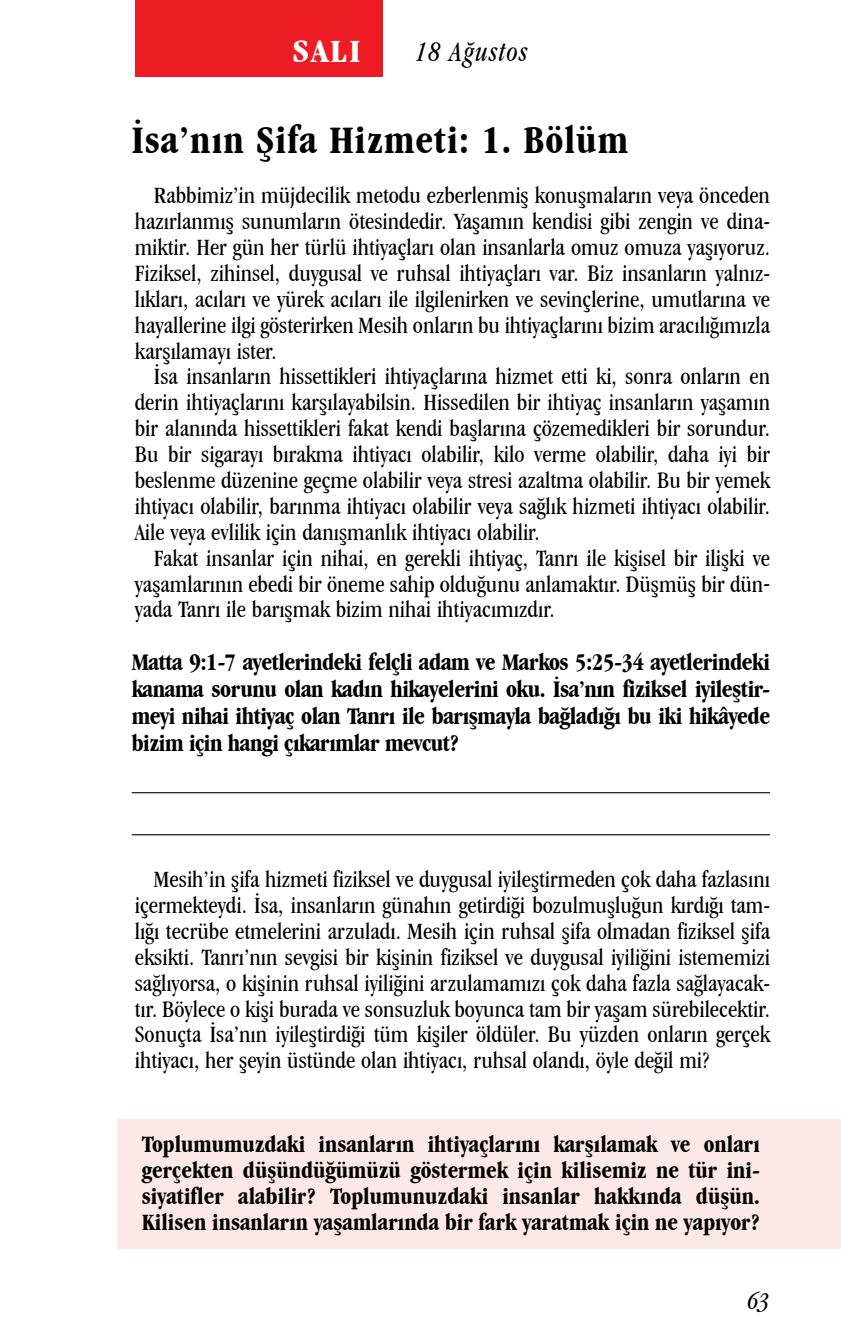
<style>
.page{position:relative;width:841px;height:1337px;background:#fff}
.page>*{position:absolute;margin:0;border:0;box-sizing:border-box;transform-origin:0 0}
.t1{font:700 condensed 40.5px "Garamond IT Cby BT";letter-spacing:.025em;color:#000}
.t2{font:700 condensed 33.75px "Garamond IT Cby BT";color:#fff;scale:1.1 1}
.t3{font:italic condensed 29.25px "Garamond IT Cby BT";letter-spacing:.05em;color:#000;scale:.9 1}
.t4{font:700 condensed 24.75px/27px "Garamond IT Cby BT";letter-spacing:-.02em;color:#000;text-align:justify}
.t5{font:italic condensed 24.75px "Garamond IT Cby BT";color:#000}
.t6{font:condensed 24.3px/25.9px "Garamond IT Cby BT";color:#000;text-align:justify}
.t7{font:700 condensed 24.3px/25.9px "Garamond IT Cby BT";color:#000;text-align:justify}
</style>
<div class="page">
<div style="left:135px;top:0;width:247px;height:76px;background:#ed1c24"></div>
<div style="left:118px;top:1119px;width:722px;height:130px;background:#fde8e9"></div>
<hr style="left:132px;top:792px;width:638px;height:1px;background:#000">
<hr style="left:132px;top:834px;width:638px;height:1px;background:#000">
<h2 class="t2" style="left:292px;top:31px;width:63px">SALI</h2>
<p class="t3" style="left:416px;top:35px;width:126px">18 Ağustos</p>
<h1 class="t1" style="left:132px;top:116px;width:498px">İsa’nın Şifa Hizmeti: 1. Bölüm</h1>
<p class="t6" style="left:135px;top:182px;width:636px;text-indent:19px">Rabbimiz’in müjdecilik metodu ezberlenmiş konuşmaların veya önceden hazırlanmış sunumların ötesindedir. Yaşamın kendisi gibi zengin ve dina&shy;miktir. Her gün her türlü ihtiyaçları olan insanlarla omuz omuza yaşıyoruz.<br>Fiziksel, zihinsel, duygusal ve ruhsal ihtiyaçları var. Biz insanların yalnız&shy;lıkları, acıları ve yürek acıları ile ilgilenirken ve sevinçlerine, umutlarına ve hayallerine ilgi gösterirken Mesih onların bu ihtiyaçlarını bizim aracılığımızla karşılamayı ister.</p>
<p class="t6" style="left:135px;top:363px;width:636px;text-indent:19px">İsa insanların hissettikleri ihtiyaçlarına hizmet etti ki, sonra onların en derin ihtiyaçlarını karşılayabilsin. Hissedilen bir ihtiyaç insanların yaşamın bir alanında hissettikleri fakat kendi başlarına çözemedikleri bir sorundur.<br>Bu bir sigarayı bırakma ihtiyacı olabilir, kilo verme olabilir, daha iyi bir beslenme düzenine geçme olabilir veya stresi azaltma olabilir. Bu bir yemek ihtiyacı olabilir, barınma ihtiyacı olabilir veya sağlık hizmeti ihtiyacı olabilir.<br>Aile veya evlilik için danışmanlık ihtiyacı olabilir.</p>
<p class="t6" style="left:135px;top:545px;width:636px;text-indent:19px">Fakat insanlar için nihai, en gerekli ihtiyaç, Tanrı ile kişisel bir ilişki ve yaşamlarının ebedi bir öneme sahip olduğunu anlamaktır. Düşmüş bir dün&shy;yada Tanrı ile barışmak bizim nihai ihtiyacımızdır.</p>
<p class="t4" style="left:132px;top:648px;width:639px">Matta 9:1-7 ayetlerindeki felçli adam ve Markos 5:25-34 ayetlerindeki kanama sorunu olan kadın hikayelerini oku. İsa’nın fiziksel iyileştir&shy;meyi nihai ihtiyaç olan Tanrı ile barışmayla bağladığı bu iki hikâyede bizim için hangi çıkarımlar mevcut?</p>
<p class="t6" style="left:135px;top:866px;width:636px;text-indent:19px">Mesih’in şifa hizmeti fiziksel ve duygusal iyileştirmeden çok daha fazlasını içermekteydi. İsa, insanların günahın getirdiği bozulmuşluğun kırdığı tam&shy;lığı tecrübe etmelerini arzuladı. Mesih için ruhsal şifa olmadan fiziksel şifa eksikti. Tanrı’nın sevgisi bir kişinin fiziksel ve duygusal iyiliğini istememizi sağlıyorsa, o kişinin ruhsal iyiliğini arzulamamızı çok daha fazla sağlayacak&shy;tır. Böylece o kişi burada ve sonsuzluk boyunca tam bir yaşam sürebilecektir.<br>Sonuçta İsa’nın iyileştirdiği tüm kişiler öldüler. Bu yüzden onların gerçek ihtiyacı, her şeyin üstünde olan ihtiyacı, ruhsal olandı, öyle değil mi?</p>
<p class="t7" style="left:142px;top:1130px;width:619px">Toplumumuzdaki insanların ihtiyaçlarını karşılamak ve onları gerçekten düşündüğümüzü göstermek için kilisemiz ne tür ini&shy;siyatifler alabilir? Toplumunuzdaki insanlar hakkında düşün.<br>Kilisen insanların yaşamlarında bir fark yaratmak için ne yapıyor?</p>
<p class="t5" style="left:747px;top:1286px;width:23px">63</p>
</div>
